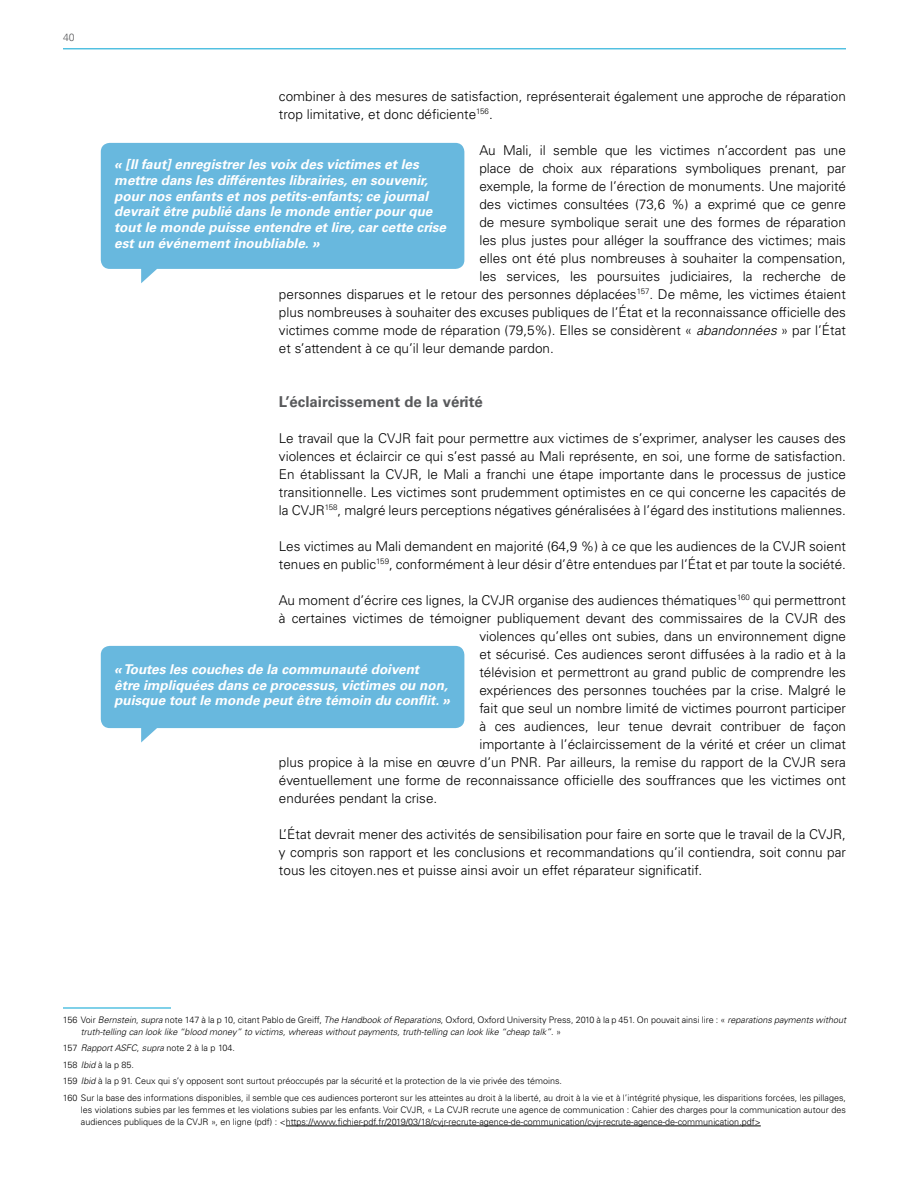
<style>
.page{position:relative;width:918px;height:1188px;background:#fff}
.page>*{position:absolute;margin:0;border:0;box-sizing:border-box;transform-origin:0 0}
.t1{font:700 15px "Univers";color:#58595b}
.t2{font:300 13.5px/18px "Univers";color:#000}
.t3{font:italic 700 13.5px/15.8px "Univers";color:#fff}
.t4{font:300 10.5px "Univers";color:#58595b}
.t5{font:300 9px/16.5px "Univers";color:#000}
.t6{font:italic 300 9px/12px "Univers";color:#000}
.s1{font-style:italic}
.s2{font-style:normal}
</style>
<div class="page">
<hr style="left:63px;top:49px;width:783px;height:1px;background:#00a3d3">
<hr style="left:63px;top:1008px;width:108px;height:1px;background:#00a3d3">
<hr style="left:286px;top:1126px;width:475px;height:1px;background:#000">
<svg style="left:101px;top:143px;width:363px;height:140px;background:#77bfe1"></svg>
<svg style="left:101px;top:646px;width:363px;height:96px;background:#7dc2e2"></svg>
<p class="t4" style="left:63px;top:31px;width:13px">40</p>
<p class="t2" style="left:279px;top:87px;width:568px">combiner à des mesures de satisfaction, représenterait également une approche de réparation trop limitative, et donc déficiente<sup>156</sup>.</p>
<p class="t2" style="left:479px;top:141px;width:368px">Au Mali, il semble que les victimes n’accordent pas une</p>
<p class="t2" style="left:479px;top:159px;width:368px">place de choix aux réparations symboliques prenant, par</p>
<p class="t2" style="left:479px;top:177px;width:368px">exemple, la forme de l’érection de monuments. Une majorité</p>
<p class="t2" style="left:479px;top:195px;width:368px">des victimes consultées (73,6 %) a exprimé que ce genre</p>
<p class="t2" style="left:479px;top:213px;width:368px">de mesure symbolique serait une des formes de réparation</p>
<p class="t2" style="left:479px;top:231px;width:368px">les plus justes pour alléger la souffrance des victimes; mais</p>
<p class="t2" style="left:479px;top:249px;width:368px">elles ont été plus nombreuses à souhaiter la compensation,</p>
<p class="t2" style="left:479px;top:267px;width:368px">les services, les poursuites judiciaires, la recherche de</p>
<p class="t2" style="left:279px;top:285px;width:568px">personnes disparues et le retour des personnes déplacées<sup>157</sup>. De même, les victimes étaient</p>
<p class="t2" style="left:279px;top:303px;width:568px">plus nombreuses à souhaiter des excuses publiques de l’État et la reconnaissance officielle des</p>
<p class="t2" style="left:279px;top:321px;width:569px">victimes comme mode de réparation (79,5%). Elles se considèrent « <span class="s1">abandonnées</span> » par l’État</p>
<p class="t2" style="left:279px;top:339px;width:276px">et s’attendent à ce qu’il leur demande pardon.</p>
<p class="t3" style="left:114px;top:157px;width:333px">« [Il faut] enregistrer les voix des victimes et les mettre dans les différentes librairies, en souvenir, pour nos enfants et nos petits-enfants; ce journal devrait être publié dans le monde entier pour que tout le monde puisse entendre et lire, car cette crise est un événement inoubliable. »</p>
<p class="t1" style="left:279px;top:393px;width:205px">L’éclaircissement de la vérité</p>
<p class="t2" style="left:279px;top:429px;width:569px;text-align:justify">Le travail que la CVJR fait pour permettre aux victimes de s’exprimer, analyser les causes des violences et éclaircir ce qui s’est passé au Mali représente, en soi, une forme de satisfaction.<br>En établissant la CVJR, le Mali a franchi une étape importante dans le processus de justice transitionnelle. Les victimes sont prudemment optimistes en ce qui concerne les capacités de la CVJR<sup>158</sup>, malgré leurs perceptions négatives généralisées à l’égard des institutions maliennes.</p>
<p class="t2" style="left:279px;top:537px;width:569px">Les victimes au Mali demandent en majorité (64,9 %) à ce que les audiences de la CVJR soient tenues en public<sup>159</sup>, conformément à leur désir d’être entendues par l’État et par toute la société.</p>
<p class="t2" style="left:279px;top:591px;width:568px">Au moment d’écrire ces lignes, la CVJR organise des audiences thématiques<sup>160</sup> qui permettront</p>
<p class="t2" style="left:279px;top:609px;width:569px">à certaines victimes de témoigner publiquement devant des commissaires de la CVJR des</p>
<p class="t2" style="left:479px;top:627px;width:368px">violences qu’elles ont subies, dans un environnement digne</p>
<p class="t2" style="left:479px;top:645px;width:368px">et sécurisé. Ces audiences seront diffusées à la radio et à la</p>
<p class="t2" style="left:479px;top:663px;width:368px">télévision et permettront au grand public de comprendre les</p>
<p class="t2" style="left:479px;top:681px;width:368px">expériences des personnes touchées par la crise. Malgré le</p>
<p class="t2" style="left:479px;top:699px;width:368px">fait que seul un nombre limité de victimes pourront participer</p>
<p class="t2" style="left:479px;top:717px;width:368px">à ces audiences, leur tenue devrait contribuer de façon</p>
<p class="t2" style="left:479px;top:735px;width:368px">importante à l’éclaircissement de la vérité et créer un climat</p>
<p class="t2" style="left:279px;top:753px;width:568px">plus propice à la mise en œuvre d’un PNR. Par ailleurs, la remise du rapport de la CVJR sera</p>
<p class="t2" style="left:279px;top:771px;width:569px">éventuellement une forme de reconnaissance officielle des souffrances que les victimes ont</p>
<p class="t2" style="left:279px;top:789px;width:160px">endurées pendant la crise.</p>
<p class="t2" style="left:279px;top:825px;width:569px;text-align:justify">L’État devrait mener des activités de sensibilisation pour faire en sorte que le travail de la CVJR, y compris son rapport et les conclusions et recommandations qu’il contiendra, soit connu par tous les citoyen.nes et puisse ainsi avoir un effet réparateur significatif.</p>
<p class="t3" style="left:114px;top:661px;width:337px">«Toutes les couches de la communauté doivent<br>être impliquées dans ce processus, victimes ou non, puisque tout le monde peut être témoin du conflit. »</p>
<p class="t6" style="left:81px;top:1014px;width:767px;text-indent:-18px"><span class="s2">156 Voir</span> Bernstein<span class="s2">,</span> supra <span class="s2">note 147 à la p 10, citant Pablo de Greiff,</span> The Handbook of Reparations<span class="s2">, Oxford, Oxford University Press, 2010 à la p 451. On pouvait ainsi lire : «</span> reparations payments without truth-telling can look like “blood money” to victims, whereas without payments, truth-telling can look like “cheap talk”<span class="s2">. »</span></p>
<p class="t5" style="left:63px;top:1040px;width:785px">157 <span class="s1">Rapport ASFC</span>, <span class="s1">supra</span> note 2 à la p 104.<br>158 <span class="s1">Ibid</span> à la p 85.<br>159 <span class="s1">Ibid</span> à la p 91. Ceux qui s’y opposent sont surtout préoccupés par la sécurité et la protection de la vie privée des témoins.<br>160 Sur la base des informations disponibles, il semble que ces audiences porteront sur les atteintes au droit à la liberté, au droit à la vie et à l’intégrité physique, les disparitions forcées, les pillages,</p>
<p class="t5" style="left:81px;top:1104px;width:766px;line-height:12px">les violations subies par les femmes et les violations subies par les enfants. Voir CVJR, « La CVJR recrute une agence de communication : Cahier des charges pour la communication autour des audiences publiques de la CVJR », en ligne (pdf) : &lt;https://www.fichier-pdf.fr/2019/03/18/cvjr-recrute-agence-de-communication/cvjr-recrute-agence-de-communication.pdf&gt;</p>
</div>
